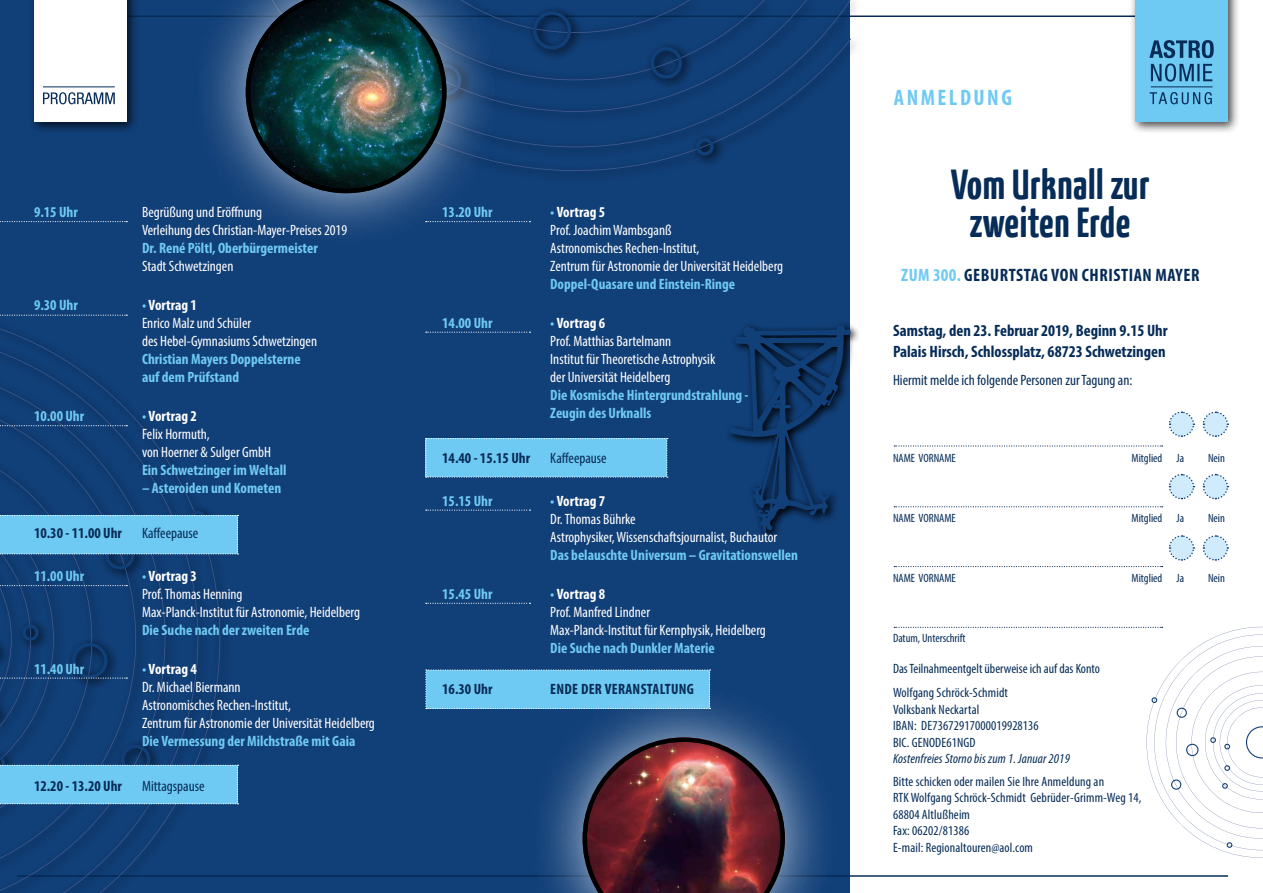
<style>
.page{position:relative;width:1263px;height:893px;background:#113f78}
.page>*{position:absolute;margin:0;border:0;box-sizing:border-box;transform-origin:0 0}
.t1{font:700 42px/38.8px "BDKJ";letter-spacing:.005em;color:#062c57;text-align:center}
.t2{font:700 condensed 22.5px "Myriad Pro";letter-spacing:.11em;color:#6fcaf3}
.t3{font:700 condensed 18px "Myriad Pro";letter-spacing:.03em;color:#062c57}
.t4{font:700 condensed 16.5px/21px "Myriad Pro";color:#062c57}
.t5{font:condensed 15px/18px "Myriad Pro";color:#fff}
.t6{font:700 condensed 15px/18px "Myriad Pro";color:#6fcaf3}
.t7{font:condensed 15px "Myriad Pro";color:#062c57}
.t8{font:700 condensed 15px "Myriad Pro";color:#062c57}
.t9{font:700 condensed 15px "Myriad Pro";letter-spacing:.02em;color:#062c57}
.t10{font:condensed 13.5px/16.5px "Myriad Pro";letter-spacing:.01em;color:#062c57}
.t11{font:italic condensed 13.5px "Myriad Pro";letter-spacing:.01em;color:#062c57}
.t12{font:condensed 12px "Myriad Pro";color:#062c57}
.s1{font-weight:700;color:#6fcaf3}
.s2{font-weight:700}
.s3{color:#6fcaf3}
</style>
<div class="page">
<div style="left:850px;top:0;width:413px;height:893px;background:#fff"></div>
<svg style="left:728px;top:324px;width:130px;height:215px"></svg>
<svg style="left:729px;top:325px;width:122px;height:209px"></svg>
<hr style="left:17px;top:875px;width:1211px;height:2px;background:#062c57">
<hr style="left:89px;top:16px;width:1055px;height:1px;background:#062c57">
<div style="left:0;top:304px;width:233px;height:589px;background:#113f78"></div>
<svg style="left:0;top:314px;width:220px;height:579px"></svg>
<svg style="left:425px;top:438px;width:243px;height:40px;background:#70c8f0"></svg>
<svg style="left:425px;top:669px;width:286px;height:40px;background:#6fc5ee"></svg>
<div style="left:28px;top:0;width:111px;height:134px;background:#000;opacity:.75"></div>
<div style="left:34px;top:0;width:93px;height:122px;background:#fff"></div>
<hr style="left:43px;top:86px;width:72px;height:1px;background:#062c57">
<svg style="left:43px;top:92px;width:72px;height:12px"></svg>
<div style="left:1129px;top:0;width:111px;height:134px;background:#000;opacity:.75"></div>
<div style="left:1135px;top:0;width:93px;height:122px;background:#6fcaf3"></div>
<svg style="left:1149px;top:92px;width:63px;height:12px"></svg>
<svg style="left:1151px;top:64px;width:61px;height:18px"></svg>
<svg style="left:1149px;top:40px;width:65px;height:18px"></svg>
<hr style="left:1151px;top:86px;width:61px;height:1px;background:#062c57">
<svg style="left:894px;top:445px;width:269px;height:2px"></svg>
<svg style="left:0;top:221px;width:127px;height:1px"></svg>
<svg style="left:502px;top:221px;width:28px;height:1px"></svg>
<svg style="left:426px;top:332px;width:104px;height:1px"></svg>
<svg style="left:426px;top:510px;width:104px;height:1px"></svg>
<svg style="left:426px;top:603px;width:104px;height:1px"></svg>
<svg style="left:0;top:315px;width:127px;height:1px"></svg>
<svg style="left:0;top:425px;width:127px;height:1px"></svg>
<svg style="left:0;top:438px;width:239px;height:402px"></svg>
<svg style="left:894px;top:506px;width:269px;height:1px"></svg>
<svg style="left:894px;top:627px;width:369px;height:231px"></svg>
<svg style="left:1168px;top:411px;width:27px;height:26px"></svg>
<svg style="left:1202px;top:411px;width:27px;height:26px"></svg>
<svg style="left:1168px;top:474px;width:27px;height:26px"></svg>
<svg style="left:1202px;top:473px;width:27px;height:27px"></svg>
<svg style="left:894px;top:535px;width:301px;height:32px"></svg>
<svg style="left:1202px;top:535px;width:27px;height:26px"></svg>
<div style="left:527px;top:681px;width:314px;height:212px;background:#fff;opacity:.75"></div>
<img style="left:583px;top:737px;width:202px;height:156px">
<div style="left:190px;top:0;width:312px;height:249px;background:#fff;opacity:.75"></div>
<svg style="left:246px;top:0;width:593px;height:193px"></svg>
<p class="t6" style="left:34px;top:202px;width:45px">9.15 Uhr</p>
<p class="t5" style="left:142px;top:203px;width:207px">Begrüßung und Eröffnung<br>Verleihung des Christian-Mayer-Preises 2019</p>
<p class="t6" style="left:142px;top:238px;width:177px">Dr. René Pöltl, Oberbürgermeister</p>
<p class="t5" style="left:142px;top:257px;width:93px">Stadt Schwetzingen</p>
<p class="t6" style="left:34px;top:295px;width:45px">9.30 Uhr</p>
<p class="t5" style="left:142px;top:296px;width:177px"><span class="s1">•</span> <span class="s2">Vortrag 1<br></span>Enrico Malz und Schüler<br>des Hebel-Gymnasiums Schwetzingen</p>
<p class="t6" style="left:142px;top:349px;width:160px">Christian Mayers Doppelsterne auf dem Prüfstand</p>
<p class="t6" style="left:34px;top:406px;width:52px">10.00 Uhr</p>
<p class="t5" style="left:142px;top:407px;width:130px"><span class="s1">•</span> <span class="s2">Vortrag 2<br></span>Felix Hormuth,<br>von Hoerner &amp; Sulger GmbH</p>
<p class="t6" style="left:142px;top:460px;width:146px">Ein Schwetzinger im Weltall</p>
<p class="t6" style="left:142px;top:478px;width:141px">– Asteroiden und Kometen</p>
<p class="t8" style="left:34px;top:523px;width:89px">10.30 - 11.00 Uhr</p>
<p class="t7" style="left:142px;top:524px;width:58px">Kaffeepause</p>
<p class="t6" style="left:34px;top:567px;width:52px">11.00 Uhr</p>
<p class="t5" style="left:142px;top:567px;width:220px"><span class="s1">•</span> <span class="s2">Vortrag 3<br></span>Prof. Thomas Henning<br>Max-Planck-Institut für Astronomie, Heidelberg</p>
<p class="t6" style="left:142px;top:621px;width:169px">Die Suche nach der zweiten Erde</p>
<p class="t6" style="left:34px;top:660px;width:52px">11.40 Uhr</p>
<p class="t5" style="left:142px;top:660px;width:234px"><span class="s1">•</span> <span class="s2">Vortrag 4<br></span>Dr. Michael Biermann<br>Astronomisches Rechen-Institut,<br>Zentrum für Astronomie der Universität Heidelberg</p>
<p class="t6" style="left:142px;top:732px;width:215px">Die Vermessung der Milchstraße mit Gaia</p>
<p class="t8" style="left:34px;top:777px;width:89px">12.20 - 13.20 Uhr</p>
<p class="t7" style="left:142px;top:777px;width:64px">Mittagspause</p>
<p class="t6" style="left:442px;top:202px;width:52px">13.20 Uhr</p>
<p class="t5" style="left:550px;top:203px;width:234px"><span class="s1">•</span> <span class="s2">Vortrag 5<br></span>Prof. Joachim Wambsganß<br>Astronomisches Rechen-Institut,<br>Zentrum für Astronomie der Universität Heidelberg</p>
<p class="t6" style="left:550px;top:274px;width:186px">Doppel-Quasare und Einstein-Ringe</p>
<p class="t6" style="left:442px;top:313px;width:52px">14.00 Uhr</p>
<p class="t5" style="left:550px;top:314px;width:167px"><span class="s1">•</span> <span class="s2">Vortrag 6<br></span>Prof. Matthias Bartelmann<br>Institut für Theoretische Astrophysik der Universität Heidelberg</p>
<p class="t6" style="left:550px;top:385px;width:200px">Die Kosmische Hintergrundstrahlung -<br>Zeugin des Urknalls</p>
<p class="t8" style="left:442px;top:448px;width:89px">14.40 - 15.15 Uhr</p>
<p class="t7" style="left:550px;top:449px;width:58px">Kaffeepause</p>
<p class="t6" style="left:442px;top:492px;width:52px">15.15 Uhr</p>
<p class="t5" style="left:550px;top:492px;width:228px"><span class="s1">•</span> <span class="s2">Vortrag 7<br></span>Dr. Thomas Bührke<br>Astrophysiker, Wissenschaftsjournalist, Buchautor</p>
<p class="t6" style="left:550px;top:546px;width:249px">Das belauschte Universum – Gravitationswellen</p>
<p class="t6" style="left:442px;top:585px;width:52px">15.45 Uhr</p>
<p class="t5" style="left:550px;top:585px;width:217px"><span class="s1">•</span> <span class="s2">Vortrag 8<br></span>Prof. Manfred Lindner<br>Max-Planck-Institut für Kernphysik, Heidelberg</p>
<p class="t6" style="left:550px;top:639px;width:166px">Die Suche nach Dunkler Materie</p>
<p class="t8" style="left:442px;top:679px;width:52px">16.30 Uhr</p>
<p class="t9" style="left:550px;top:679px;width:145px">ENDE DER VERANSTALTUNG</p>
<h2 class="t2" style="left:894px;top:83px;width:119px">ANMELDUNG</h2>
<h1 class="t1" style="left:951px;top:163px;width:201px">Vom Urknall zur zweiten Erde</h1>
<p class="t3" style="left:901px;top:264px;width:300px"><span class="s3">ZUM 300.</span> GEBURTSTAG VON CHRISTIAN MAYER</p>
<p class="t4" style="left:893px;top:319px;width:276px">Samstag, den 23. Februar 2019, Beginn 9.15 Uhr<br>Palais Hirsch, Schlossplatz, 68723 Schwetzingen</p>
<p class="t7" style="left:893px;top:371px;width:241px">Hiermit melde ich folgende Personen zur Tagung an:</p>
<p class="t12" style="left:893px;top:451px;width:64px">NAME VORNAME</p>
<p class="t12" style="left:1131px;top:451px;width:54px">Mitglied Ja</p>
<p class="t12" style="left:1208px;top:451px;width:18px">Nein</p>
<p class="t12" style="left:893px;top:511px;width:64px">NAME VORNAME</p>
<p class="t12" style="left:1131px;top:511px;width:54px">Mitglied Ja</p>
<p class="t12" style="left:1208px;top:511px;width:18px">Nein</p>
<p class="t12" style="left:893px;top:571px;width:64px">NAME VORNAME</p>
<p class="t12" style="left:1131px;top:571px;width:54px">Mitglied Ja</p>
<p class="t12" style="left:1208px;top:571px;width:18px">Nein</p>
<p class="t12" style="left:893px;top:631px;width:74px">Datum, Unterschrift</p>
<p class="t10" style="left:893px;top:657px;width:209px;line-height:24px">Das Teilnahmeentgelt überweise ich auf das Konto<br>Wolfgang Schröck-Schmidt</p>
<p class="t10" style="left:893px;top:701px;width:147px">Volksbank Neckartal<br>IBAN: DE73672917000019928136<br>BIC. GENODE61NGD</p>
<p class="t11" style="left:893px;top:751px;width:178px">Kostenfreies Storno bis zum 1. Januar 2019</p>
<p class="t10" style="left:893px;top:773px;width:250px">Bitte schicken oder mailen Sie Ihre Anmeldung an<br>RTK Wolfgang Schröck-Schmidt Gebrüder-Grimm-Weg 14, 68804 Altlußheim<br>Fax: 06202/81386<br>E-mail: Regionaltouren@aol.com</p>
</div>
